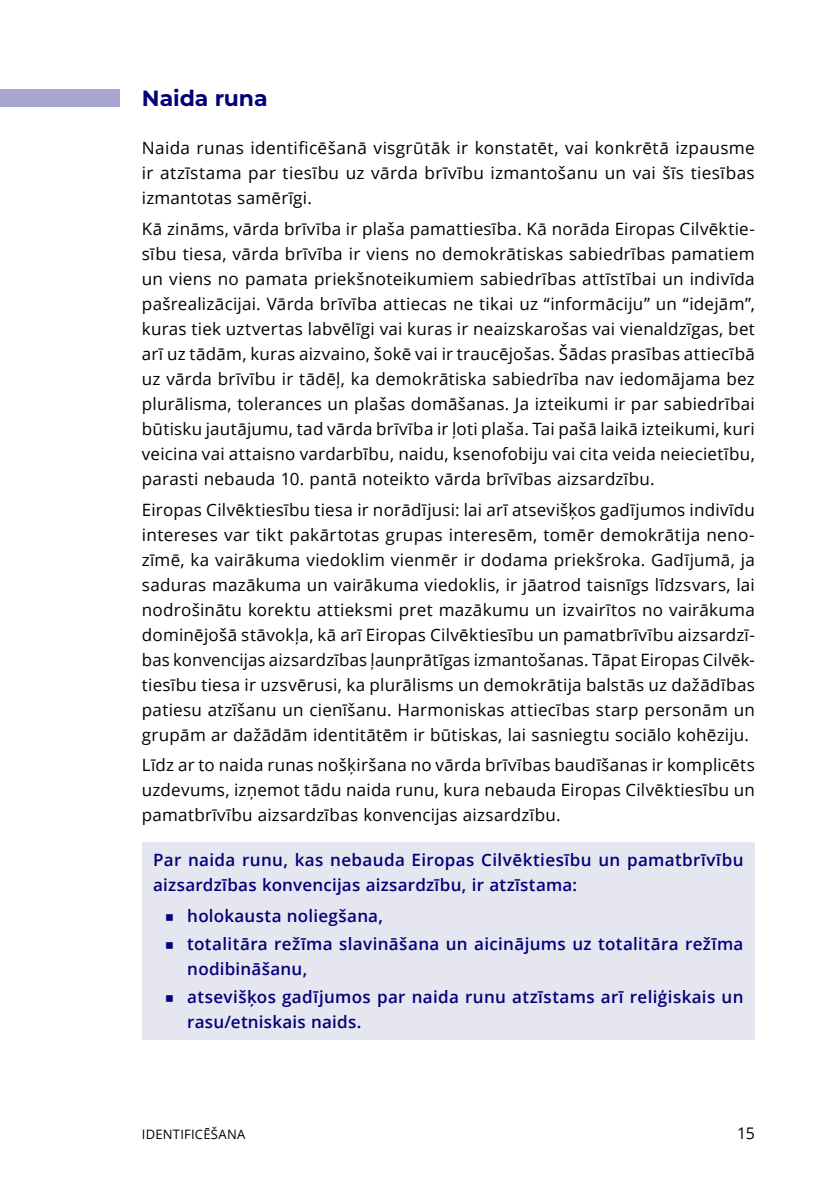
<style>
.page{position:relative;width:840px;height:1191px;background:#fff}
.page>*{position:absolute;margin:0;border:0;box-sizing:border-box;transform-origin:0 0}
.t1{font:700 22px "Montserrat";letter-spacing:-.005em;color:#020079}
.t2{font:17px/25px "Open Sans";letter-spacing:.015em;color:#000;text-align:justify}
.t3{font:600 17px/25px "Open Sans";letter-spacing:.02em;color:#020079}
.t4{font:16px "Open Sans";color:#000}
.t5{font:13px "Open Sans";letter-spacing:.025em;color:#000}
.s1{font-family:"Montserrat";font-weight:400}
</style>
<div class="page">
<div style="left:0;top:90px;width:119px;height:17px;background:#a7a6d0"></div>
<div style="left:142px;top:842px;width:612px;height:61px;background:#e6e6f1"></div>
<div style="left:142px;top:897px;width:612px;height:37px;background:#e6e6f1"></div>
<div style="left:142px;top:925px;width:612px;height:62px;background:#e6e6f1"></div>
<div style="left:142px;top:978px;width:612px;height:62px;background:#e6e6f1"></div>
<p class="t1" style="left:142px;top:83px;width:127px">Naida runa</p>
<p class="t2" style="left:142px;top:135px;width:614px">Naida runas identificēšanā visgrūtāk ir konstatēt, vai konkrētā izpausme ir atzīstama par tiesību uz vārda brīvību izmantošanu un vai šīs tiesības izmantotas samērīgi.</p>
<p class="t2" style="left:142px;top:216px;width:614px">Kā zināms, vārda brīvība ir plaša pamattiesība. Kā norāda Eiropas Cilvēktie&shy;sību tiesa, vārda brīvība ir viens no demokrātiskas sabiedrības pamatiem un viens no pamata priekšnoteikumiem sabiedrības attīstībai un indivīda pašrealizācijai. Vārda brīvība attiecas ne tikai uz “informāciju” un “idejām”, kuras tiek uztvertas labvēlīgi vai kuras ir neaizskarošas vai vienaldzīgas, bet arī uz tādām, kuras aizvaino, šokē vai ir traucējošas. Šādas prasības attiecībā uz vārda brīvību ir tādēļ, ka demokrātiska sabiedrība nav iedomājama bez plurālisma, tolerances un plašas domāšanas. Ja izteikumi ir par sabiedrībai būtisku jautājumu, tad vārda brīvība ir ļoti plaša. Tai pašā laikā izteikumi, kuri veicina vai attaisno vardarbību, naidu, ksenofobiju vai cita veida neiecietību, parasti nebauda 10. pantā noteikto vārda brīvības aizsardzību.</p>
<p class="t2" style="left:142px;top:496px;width:614px">Eiropas Cilvēktiesību tiesa ir norādījusi: lai arī atsevišķos gadījumos indivīdu intereses var tikt pakārtotas grupas interesēm, tomēr demokrātija neno&shy;zīmē, ka vairākuma viedoklim vienmēr ir dodama priekšroka. Gadījumā, ja saduras mazākuma un vairākuma viedoklis, ir jāatrod taisnīgs līdzsvars, lai nodrošinātu korektu attieksmi pret mazākumu un izvairītos no vairākuma dominējošā stāvokļa, kā arī Eiropas Cilvēktiesību un pamatbrīvību aizsardzī&shy;bas konvencijas aizsardzības ļaunprātīgas izmantošanas. Tāpat Eiropas Cilvēk&shy;tiesību tiesa ir uzsvērusi, ka plurālisms un demokrātija balstās uz dažādības patiesu atzīšanu un cienīšanu. Harmoniskas attiecības starp personām un grupām ar dažādām identitātēm ir būtiskas, lai sasniegtu sociālo kohēziju.</p>
<p class="t2" style="left:142px;top:752px;width:614px">Līdz ar to naida runas nošķiršana no vārda brīvības baudīšanas ir komplicēts uzdevums, izņemot tādu naida runu, kura nebauda Eiropas Cilvēktiesību un pamatbrīvību aizsardzības konvencijas aizsardzību.</p>
<p class="t3" style="left:153px;top:847px;width:591px">Par naida runu, kas nebauda Eiropas Cilvēktiesību un pamatbrīvību aizsardzības konvencijas aizsardzību, ir atzīstama:</p>
<p class="t3" style="left:164px;top:903px;width:220px"><span class="s1">■</span> holokausta noliegšana,</p>
<p class="t3" style="left:187px;top:930px;width:557px;text-indent:-23px"><span class="s1">■</span> totalitāra režīma slavināšana un aicinājums uz totalitāra režīma nodibināšanu,</p>
<p class="t3" style="left:187px;top:983px;width:557px;text-indent:-23px"><span class="s1">■</span> atsevišķos gadījumos par naida runu atzīstams arī reliģiskais un rasu/etniskais naids.</p>
<p class="t5" style="left:142px;top:1125px;width:13px">Iden</p>
<p class="t5" style="left:173px;top:1125px;width:26px">ti ficēš</p>
<p class="t5" style="left:218px;top:1125px;width:28px">ana</p>
<p class="t4" style="left:736px;top:1121px;width:19px">15</p>
</div>
